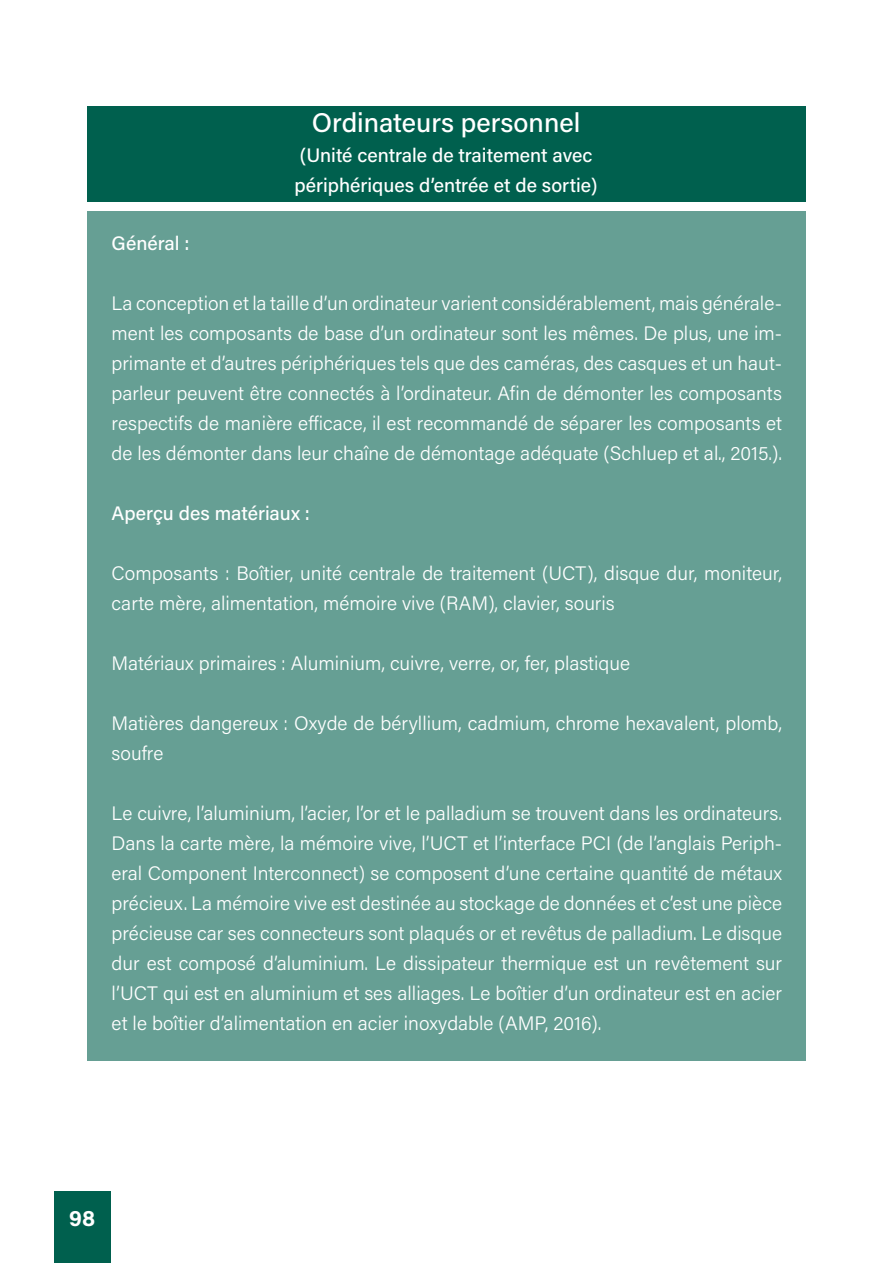
<style>
.page{position:relative;width:893px;height:1263px;background:#fff}
.page>*{position:absolute;margin:0;border:0;box-sizing:border-box;transform-origin:0 0}
.t1{font:500 27px "Acumin Pro";color:#fff}
.t2{font:700 22.5px "Acumin Pro";color:#fff}
.t3{font:300 19.5px/30px "Acumin Pro";color:#fff;text-align:justify}
.t4{font:500 19.5px/30px "Acumin Pro";color:#fff}
</style>
<div class="page">
<div style="left:54px;top:1191px;width:57px;height:72px;background:#00604e"></div>
<div style="left:87px;top:106px;width:718px;height:96px;background:#00604e"></div>
<div style="left:87px;top:211px;width:718px;height:849px;background:#669f94"></div>
<p class="t4" style="left:112px;top:227px;width:79px">Général :</p>
<h1 class="t1" style="left:312px;top:104px;width:270px">Ordinateurs personnel</h1>
<p class="t4" style="left:295px;top:139px;width:304px">(Unité centrale de traitement avec périphériques d’entrée et de sortie)</p>
<p class="t3" style="left:112px;top:287px;width:672px">La conception et la taille d’un ordinateur varient considérablement, mais générale&shy;ment les composants de base d’un ordinateur sont les mêmes. De plus, une im&shy;primante et d’autres périphériques tels que des caméras, des casques et un haut&shy;parleur peuvent être connectés à l’ordinateur. Afin de démonter les composants respectifs de manière efficace, il est recommandé de séparer les composants et de les démonter dans leur chaîne de démontage adéquate (Schluep et al., 2015.).</p>
<p class="t4" style="left:112px;top:497px;width:200px">Aperçu des matériaux :</p>
<p class="t3" style="left:112px;top:557px;width:671px">Composants : Boîtier, unité centrale de traitement (UCT), disque dur, moniteur, carte mère, alimentation, mémoire vive (RAM), clavier, souris</p>
<p class="t3" style="left:112px;top:647px;width:520px">Matériaux primaires : Aluminium, cuivre, verre, or, fer, plastique</p>
<p class="t3" style="left:112px;top:707px;width:671px">Matières dangereux : Oxyde de béryllium, cadmium, chrome hexavalent, plomb, soufre</p>
<p class="t3" style="left:112px;top:797px;width:672px">Le cuivre, l’aluminium, l’acier, l’or et le palladium se trouvent dans les ordinateurs.<br>Dans la carte mère, la mémoire vive, l’UCT et l’interface PCI (de l’anglais Periph&shy;eral Component Interconnect) se composent d’une certaine quantité de métaux précieux. La mémoire vive est destinée au stockage de données et c’est une pièce précieuse car ses connecteurs sont plaqués or et revêtus de palladium. Le disque dur est composé d’aluminium. Le dissipateur thermique est un revêtement sur l’UCT qui est en aluminium et ses alliages. Le boîtier d’un ordinateur est en acier et le boîtier d’alimentation en acier inoxydable (AMP, 2016).</p>
<p class="t2" style="left:69px;top:1202px;width:28px">98</p>
</div>
